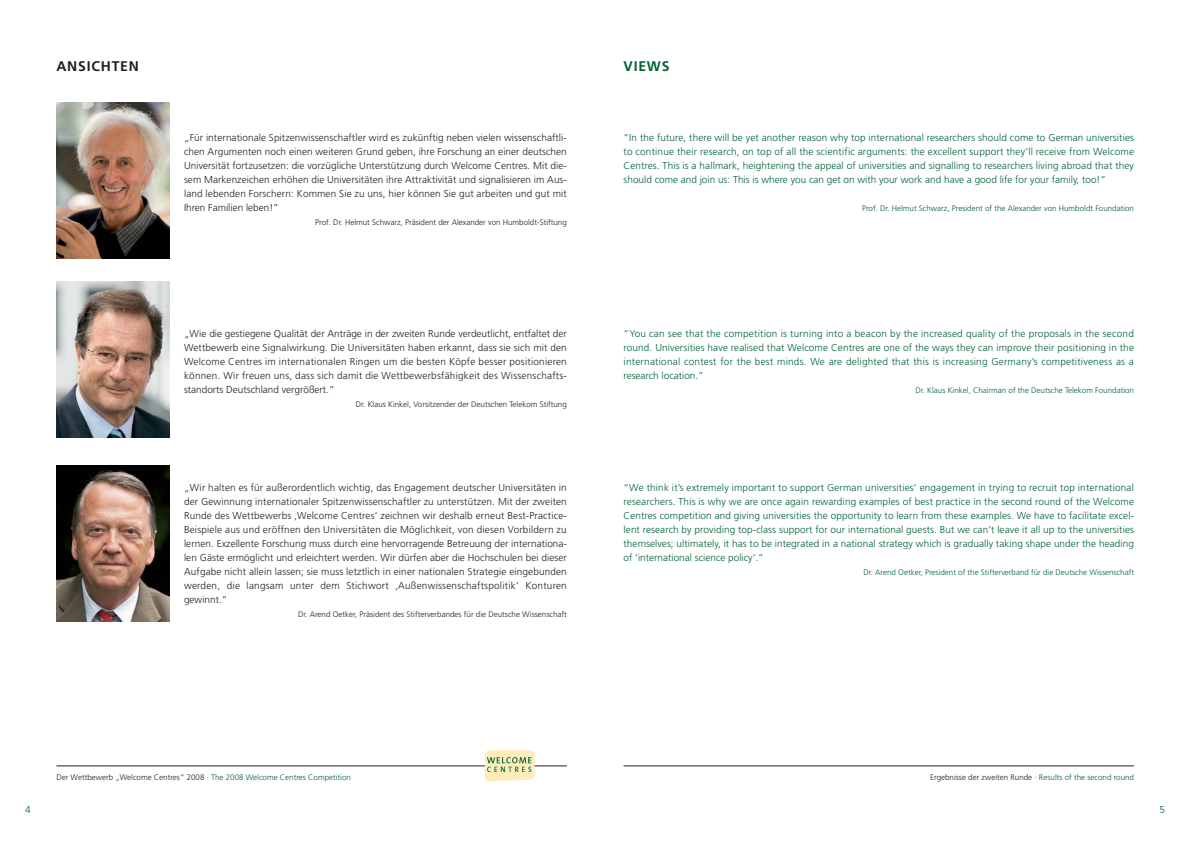
<style>
.page{position:relative;width:1191px;height:842px;background:#fff}
.page>*{position:absolute;margin:0;border:0;box-sizing:border-box;transform-origin:0 0}
.t1{font:700 14px "Frutiger";letter-spacing:.055em;color:#231f20}
.t2{font:700 14px "Frutiger";letter-spacing:.055em;color:#006232}
.t3{font:300 10px/14px "Frutiger";letter-spacing:.01em;color:#231f20;text-align:justify}
.t4{font:300 10px/14px "Frutiger";color:#006232;text-align:justify}
.t5{font:300 8px "Frutiger";color:#231f20}
.t6{font:300 8px "Frutiger";color:#006232}
.s1{color:#006232}
</style>
<div class="page">
<hr style="left:56px;top:766px;width:511px;height:1px;background:#231f20">
<hr style="left:623px;top:766px;width:511px;height:1px;background:#231f20">
<svg style="left:485px;top:750px;width:49px;height:31px;background:#e3deae"></svg>
<img style="left:56px;top:281px;width:114px;height:156px">
<img style="left:56px;top:465px;width:114px;height:156px">
<img style="left:56px;top:102px;width:114px;height:156px">
<h1 class="t1" style="left:56px;top:61px;width:84px">ANSICHTEN</h1>
<p class="t3" style="left:184px;top:131px;width:384px">„Für internationale Spitzenwissenschaftler wird es zukünftig neben vielen wissenschaftli&shy;chen Argumenten noch einen weiteren Grund geben, ihre Forschung an einer deutschen Universität fortzusetzen: die vorzügliche Unterstützung durch Welcome Centres. Mit die&shy;sem Markenzeichen erhöhen die Universitäten ihre Attraktivität und signalisieren im Aus&shy;land lebenden Forschern: Kommen Sie zu uns, hier können Sie gut arbeiten und gut mit Ihren Familien leben!”</p>
<p class="t5" style="left:315px;top:219px;width:253px">Prof. Dr. Helmut Schwarz, Präsident der Alexander von Humboldt-Stiftung</p>
<p class="t3" style="left:184px;top:327px;width:384px">„Wie die gestiegene Qualität der Anträge in der zweiten Runde verdeutlicht, entfaltet der Wettbewerb eine Signalwirkung. Die Universitäten haben erkannt, dass sie sich mit den Welcome Centres im internationalen Ringen um die besten Köpfe besser positionieren können. Wir freuen uns, dass sich damit die Wettbewerbsfähigkeit des Wissenschafts&shy;standorts Deutschland vergrößert.”</p>
<p class="t5" style="left:356px;top:401px;width:212px">Dr. Klaus Kinkel, Vorsitzender der Deutschen Telekom Stiftung</p>
<p class="t3" style="left:184px;top:481px;width:384px">„Wir halten es für außerordentlich wichtig, das Engagement deutscher Universitäten in der Gewinnung internationaler Spitzenwissenschaftler zu unterstützen. Mit der zweiten Runde des Wettbewerbs ‚Welcome Centres’ zeichnen wir deshalb erneut Best-Practice-Beispiele aus und eröffnen den Universitäten die Möglichkeit, von diesen Vorbildern zu lernen. Exzellente Forschung muss durch eine hervorragende Betreuung der internationa&shy;len Gäste ermöglicht und erleichtert werden. Wir dürfen aber die Hochschulen bei dieser Aufgabe nicht allein lassen; sie muss letztlich in einer nationalen Strategie eingebunden werden, die langsam unter dem Stichwort ‚Außenwissenschaftspolitik’ Konturen gewinnt.“</p>
<p class="t5" style="left:298px;top:611px;width:270px">Dr. Arend Oetker, Präsident des Stifterverbandes für die Deutsche Wissenschaft</p>
<h1 class="t2" style="left:623px;top:61px;width:47px">VIEWS</h1>
<p class="t4" style="left:623px;top:131px;width:512px">“In the future, there will be yet another reason why top international researchers should come to German universities to continue their research, on top of all the scientific arguments: the excellent support they’ll receive from Welcome Centres. This is a hallmark, heightening the appeal of universities and signalling to researchers living abroad that they should come and join us: This is where you can get on with your work and have a good life for your family, too!”</p>
<p class="t6" style="left:862px;top:205px;width:273px">Prof. Dr. Helmut Schwarz, President of the Alexander von Humboldt Foundation</p>
<p class="t4" style="left:623px;top:327px;width:512px">“You can see that the competition is turning into a beacon by the increased quality of the proposals in the second round. Universities have realised that Welcome Centres are one of the ways they can improve their positioning in the international contest for the best minds. We are delighted that this is increasing Germany’s competitiveness as a research location.”</p>
<p class="t6" style="left:915px;top:387px;width:220px">Dr. Klaus Kinkel, Chairman of the Deutsche Telekom Foundation</p>
<p class="t4" style="left:623px;top:481px;width:512px">“We think it’s extremely important to support German universities’ engagement in trying to recruit top international researchers. This is why we are once again rewarding examples of best practice in the second round of the Welcome Centres competition and giving universities the opportunity to learn from these examples. We have to facilitate excel&shy;lent research by providing top-class support for our international guests. But we can’t leave it all up to the universities themselves; ultimately, it has to be integrated in a national strategy which is gradually taking shape under the heading of ‘international science policy’.”</p>
<p class="t6" style="left:863px;top:569px;width:272px">Dr. Arend Oetker, President of the Stifterverband für die Deutsche Wissenschaft</p>
<p class="t5" style="left:56px;top:774px;width:296px">Der Wettbewerb „Welcome Centres“ 2008 · <span class="s1">The 2008 Welcome Centres Competition</span></p>
<p class="t5" style="left:930px;top:774px;width:205px">Ergebnisse der zweiten Runde · <span class="s1">Results of the second round</span></p>
<p class="t4" style="left:25px;top:803px;width:7px">4</p>
<p class="t4" style="left:1159px;top:803px;width:7px">5</p>
</div>
